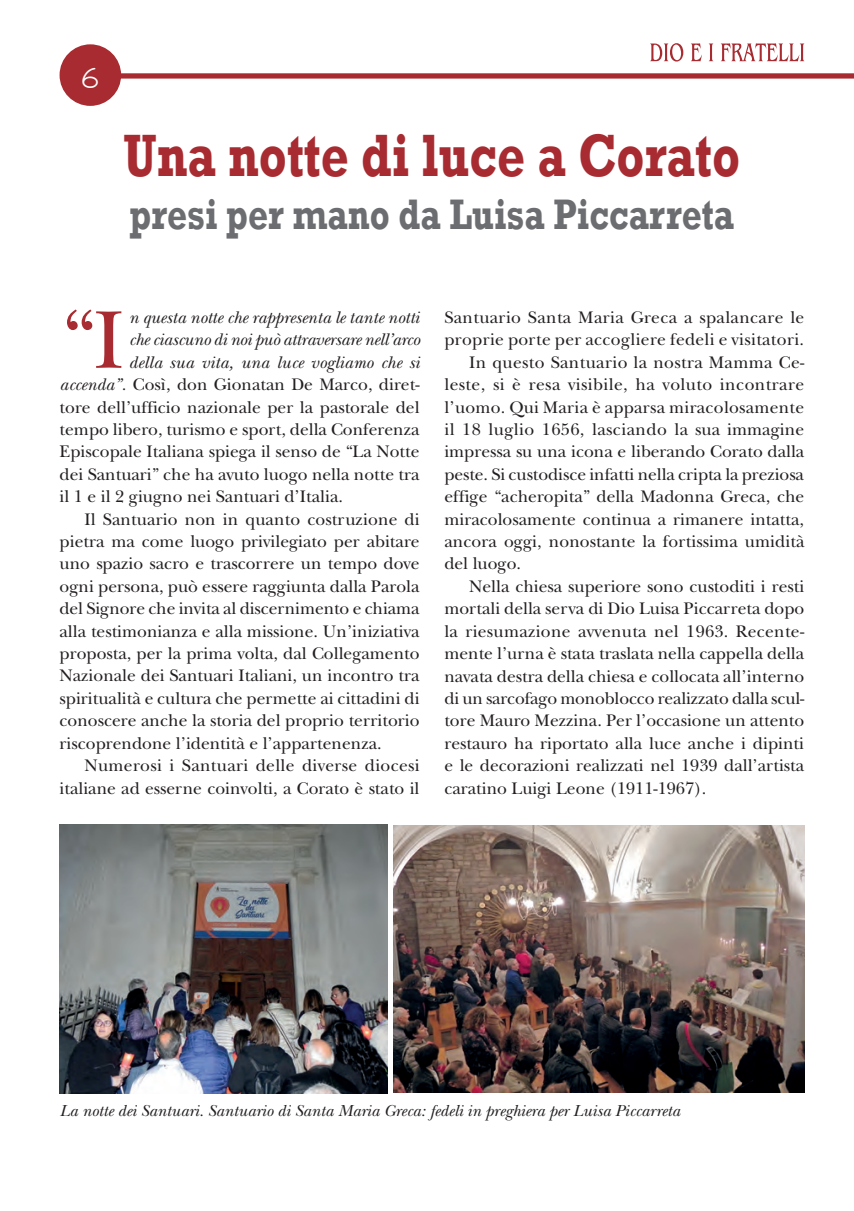
<style>
.page{position:relative;width:854px;height:1211px;background:#fff}
.page>*{position:absolute;margin:0;border:0;box-sizing:border-box;transform-origin:0 0}
.t1{font:85.4px "New Baskerville";color:#a72b30}
.t2{font:700 61.25px "Rockwell";color:#a72b30;scale:.8 1}
.t3{font:700 43.75px "Rockwell";color:#6c6d70;scale:.8 1}
.t4{font:26.25px "Enviro D";color:#fff}
.t5{font:17.5px "New Baskerville";color:#231f20}
.t6{font:17.5px "New Baskerville";letter-spacing:.02em;color:#231f20}
.t7{font:italic 17.5px "New Baskerville";color:#231f20}
.t8{font:17.5px "New Baskerville";letter-spacing:.025em;color:#231f20}
.t9{font:italic 16.62px "New Baskerville";color:#231f20}
.s1{font-style:italic}
</style>
<div class="page">
<img style="left:393px;top:825px;width:411px;height:267px">
<img style="left:60px;top:824px;width:327px;height:269px">
<svg style="left:650px;top:43px;width:154px;height:19px"></svg>
<div style="left:89px;top:73px;width:764px;height:6px;background:#a72b30"></div>
<div style="left:60px;top:45px;width:60px;height:60px;background:#a72b30;border-radius:50%"></div>
<div style="left:60px;top:44px;width:61px;height:62px;border:2px solid #a72b30;border-radius:50%"></div>
<h3 class="t4" style="left:82px;top:64px;width:17px">6</h3>
<h2 class="t2" style="left:123px;top:119px;width:772px">Una notte di luce a Corato</h2>
<h3 class="t3" style="left:129px;top:188px;width:757px">presi per mano da Luisa Piccarreta</h3>
<h1 class="t1" style="left:60px;top:288px;width:66px">“I</h1>
<p class="t7" style="left:129px;top:307px;width:292px">n questa notte che rappresenta le tante notti</p>
<p class="t7" style="left:129px;top:329px;width:292px">che ciascuno di noi può attraversare nell’arco</p>
<p class="t7" style="left:129px;top:352px;width:292px">della sua vita, una luce vogliamo che si</p>
<p class="t5" style="left:60px;top:374px;width:361px"><span class="s1">accenda”.</span> Così, don Gionatan De Marco, diret-</p>
<p class="t5" style="left:60px;top:396px;width:361px">tore dell’ufficio nazionale per la pastorale del</p>
<p class="t5" style="left:60px;top:418px;width:361px">tempo libero, turismo e sport, della Conferenza</p>
<p class="t5" style="left:60px;top:441px;width:361px">Episcopale Italiana spiega il senso de “La Notte</p>
<p class="t5" style="left:60px;top:463px;width:361px">dei Santuari” che ha avuto luogo nella notte tra</p>
<p class="t5" style="left:60px;top:486px;width:285px">il 1 e il 2 giugno nei Santuari d’Italia.</p>
<p class="t5" style="left:84px;top:508px;width:336px">Il Santuario non in quanto costruzione di</p>
<p class="t5" style="left:60px;top:530px;width:361px">pietra ma come luogo privilegiato per abitare</p>
<p class="t5" style="left:60px;top:553px;width:361px">uno spazio sacro e trascorrere un tempo dove</p>
<p class="t5" style="left:60px;top:575px;width:361px">ogni persona, può essere raggiunta dalla Parola</p>
<p class="t5" style="left:60px;top:598px;width:361px">del Signore che invita al discernimento e chiama</p>
<p class="t5" style="left:60px;top:620px;width:361px">alla testimonianza e alla missione. Un’iniziativa</p>
<p class="t5" style="left:60px;top:642px;width:361px">proposta, per la prima volta, dal Collegamento</p>
<p class="t5" style="left:60px;top:665px;width:361px">Nazionale dei Santuari Italiani, un incontro tra</p>
<p class="t5" style="left:60px;top:687px;width:361px">spiritualità e cultura che permette ai cittadini di</p>
<p class="t5" style="left:60px;top:710px;width:361px">conoscere anche la storia del proprio territorio</p>
<p class="t5" style="left:60px;top:732px;width:323px">riscoprendone l’identità e l’appartenenza.</p>
<p class="t6" style="left:84px;top:754px;width:337px">Numerosi i Santuari delle diverse diocesi</p>
<p class="t5" style="left:60px;top:777px;width:361px">italiane ad esserne coinvolti, a Corato è stato il</p>
<p class="t6" style="left:444px;top:306px;width:361px">Santuario Santa Maria Greca a spalancare le</p>
<p class="t6" style="left:444px;top:329px;width:361px">proprie porte per accogliere fedeli e visitatori.</p>
<p class="t6" style="left:469px;top:351px;width:336px">In questo Santuario la nostra Mamma Ce-</p>
<p class="t8" style="left:444px;top:374px;width:361px">leste, si è resa visibile, ha voluto incontrare</p>
<p class="t5" style="left:444px;top:396px;width:361px">l’uomo. Qui Maria è apparsa miracolosamente</p>
<p class="t8" style="left:444px;top:418px;width:361px">il 18 luglio 1656, lasciando la sua immagine</p>
<p class="t5" style="left:444px;top:441px;width:361px">impressa su una icona e liberando Corato dalla</p>
<p class="t5" style="left:444px;top:463px;width:361px">peste. Si custodisce infatti nella cripta la preziosa</p>
<p class="t5" style="left:444px;top:486px;width:361px">effige “acheropita” della Madonna Greca, che</p>
<p class="t5" style="left:444px;top:508px;width:361px">miracolosamente continua a rimanere intatta,</p>
<p class="t5" style="left:444px;top:530px;width:361px">ancora oggi, nonostante la fortissima umidità</p>
<p class="t5" style="left:444px;top:553px;width:78px">del luogo.</p>
<p class="t5" style="left:469px;top:575px;width:336px">Nella chiesa superiore sono custoditi i resti</p>
<p class="t5" style="left:444px;top:598px;width:361px">mortali della serva di Dio Luisa Piccarreta dopo</p>
<p class="t5" style="left:444px;top:620px;width:361px">la riesumazione avvenuta nel 1963. Recente-</p>
<p class="t5" style="left:444px;top:642px;width:361px">mente l’urna è stata traslata nella cappella della</p>
<p class="t5" style="left:444px;top:665px;width:361px">navata destra della chiesa e collocata all’interno</p>
<p class="t5" style="left:444px;top:687px;width:361px">di un sarcofago monoblocco realizzato dalla scul-</p>
<p class="t5" style="left:444px;top:710px;width:361px">tore Mauro Mezzina. Per l’occasione un attento</p>
<p class="t5" style="left:444px;top:732px;width:361px">restauro ha riportato alla luce anche i dipinti</p>
<p class="t5" style="left:444px;top:754px;width:361px">e le decorazioni realizzati nel 1939 dall’artista</p>
<p class="t5" style="left:444px;top:777px;width:263px">caratino Luigi Leone (1911-1967).</p>
<p class="t9" style="left:60px;top:1100px;width:622px">La notte dei Santuari. Santuario di Santa Maria Greca: fedeli in preghiera per Luisa Piccarreta</p>
</div>
